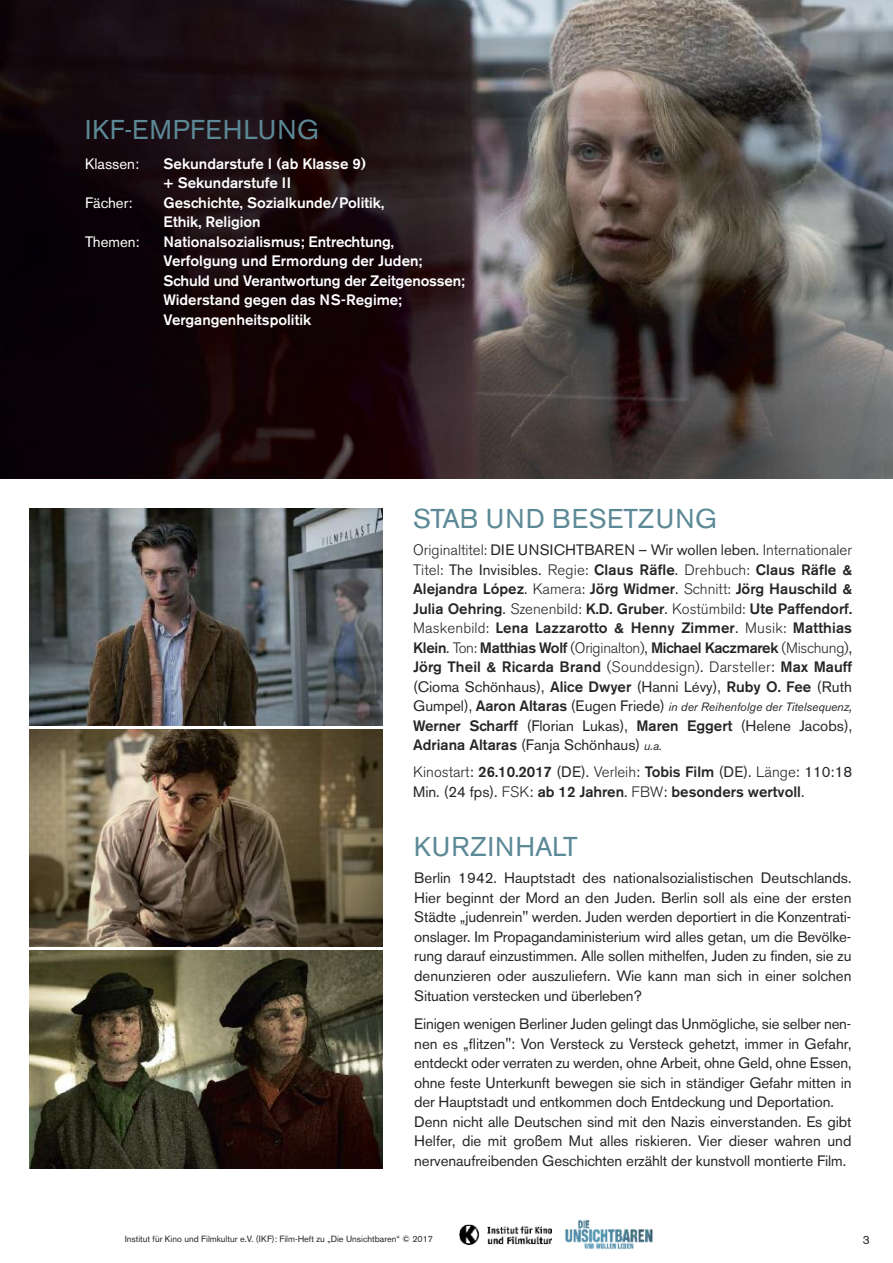
<style>
.page{position:relative;width:893px;height:1263px;background:#fff}
.page>*{position:absolute;margin:0;border:0;box-sizing:border-box;transform-origin:0 0}
.t1{font:27px "Akzidenz Grotesk BE";letter-spacing:.04em;color:#5c8996}
.t2{font:27px "Akzidenz Grotesk BE";letter-spacing:.02em;color:#5c8996}
.t3{font:15px/19.5px "Akzidenz Grotesk BE";letter-spacing:-.01em;color:#272627}
.t4{font:500 15px/19.5px "Akzidenz Grotesk BE";color:#272627;text-align:justify}
.t5{font:500 15px/19.5px "Akzidenz Grotesk BE";color:#fff}
.t6{font:15px "Akzidenz Grotesk BE";color:#fff}
.t7{font:italic 12px "Akzidenz Grotesk BE";color:#272627}
.t8{font:12px "Akzidenz Grotesk BE";color:#272627}
.t9{font:9px "Akzidenz Grotesk BE";color:#272627}
.s1{font-weight:300}
.s2{font-weight:400}
.s3{font-style:normal;font-size:15px}
.s4{font-weight:500;font-style:normal;font-size:15px}
.s5{font-size:13.5px}
.s6{font-weight:500}
.s7{font-style:italic;font-size:12px}
.s8{font-family:"Koz Min Pr 6 N";font-weight:500}
</style>
<div class="page">
<img style="left:0;top:0;width:893px;height:479px">
<img style="left:29px;top:508px;width:354px;height:218px">
<img style="left:29px;top:729px;width:354px;height:218px">
<img style="left:29px;top:951px;width:353px;height:217px">
<img style="left:460px;top:1224px;width:91px;height:20px">
<img style="left:565px;top:1219px;width:88px;height:30px">
<h1 class="t1" style="left:85px;top:120px;width:235px">IKF-EMPFEHLUNG</h1>
<p class="t6" style="left:85px;top:158px;width:56px">Klassen:</p>
<p class="t5" style="left:164px;top:155px;width:204px">Sekundarstufe I (ab Klasse 9) + Sekundarstufe II</p>
<p class="t6" style="left:85px;top:197px;width:49px">Fächer:</p>
<p class="t5" style="left:164px;top:194px;width:222px">Geschichte, Sozialkunde/Politik,<br>Ethik, Religion</p>
<p class="t6" style="left:85px;top:236px;width:56px">Themen:</p>
<p class="t5" style="left:164px;top:233px;width:303px">Nationalsozialismus; Entrechtung, Verfolgung und Ermordung der Juden; Schuld und Verantwortung der Zeitgenossen; Widerstand gegen das NS-Regime; Vergangenheitspolitik</p>
<h1 class="t2" style="left:413px;top:509px;width:305px">STAB UND BESETZUNG</h1>
<p class="t4" style="left:413px;top:542px;width:440px"><span class="s1">Originaltitel:</span> <span class="s2">DIE UNSICHTBAREN – Wir wollen leben.</span> <span class="s1">Internationaler Titel:</span> <span class="s2">The Invisibles.</span> <span class="s1">Regie:</span> Claus Räfle<span class="s2">.</span> <span class="s1">Drehbuch:</span> Claus Räfle &amp; Alejandra López<span class="s2">.</span> <span class="s1">Kamera:</span> Jörg Widmer<span class="s2">.</span> <span class="s1">Schnitt:</span> Jörg Hauschild &amp; Julia Oehring<span class="s2">.</span> <span class="s1">Szenenbild:</span> K.D. Gruber<span class="s2">.</span> <span class="s1">Kostümbild:</span> Ute Paffendorf.<br><span class="s1">Maskenbild:</span> Lena Lazzarotto &amp; Henny Zimmer<span class="s2">.</span> <span class="s1">Musik:</span> Matthias Klein<span class="s2">.</span> <span class="s1">Ton:</span> Matthias Wolf <span class="s1">(Originalton)</span><span class="s2">,</span> Michael Kaczmarek <span class="s1">(Mischung)</span><span class="s2">, </span>Jörg Theil &amp; Ricarda Brand <span class="s1">(Sounddesign)</span><span class="s2">.</span> <span class="s1">Darsteller</span><span class="s2">:</span> Max Mauff <span class="s2">(Cioma Schönhaus),</span> Alice Dwyer <span class="s2">(Hanni Lévy),</span> Ruby O. Fee <span class="s2">(Ruth</span></p>
<p class="t7" style="left:413px;top:703px;width:440px"><span class="s3">Gumpel),</span> <span class="s4">Aaron Altaras</span> <span class="s3">(Eugen Friede)</span> in der Reihenfolge der Titelsequenz<span class="s5">,</span></p>
<p class="t3" style="left:413px;top:717px;width:440px"><span class="s6">Werner Scharff</span> (Florian Lukas), <span class="s6">Maren Eggert</span> (Helene Jacobs),<br><span class="s6">Adriana Altaras</span> (Fanja Schönhaus) <span class="s7">u.a.</span></p>
<p class="t4" style="left:413px;top:764px;width:440px"><span class="s1">Kinostart</span><span class="s2">:</span> 26.10.2017 <span class="s2">(DE).</span> <span class="s1">Verleih</span><span class="s2">:</span> Tobis Film <span class="s2">(DE).</span> <span class="s1">Länge</span><span class="s2">: 110:18<br>Min. (24 fps).</span> <span class="s1">FSK</span><span class="s2">:</span> ab 12 Jahren<span class="s2">.</span> <span class="s1">FBW</span><span class="s2">:</span> besonders wertvoll<span class="s2">.</span></p>
<h1 class="t1" style="left:414px;top:837px;width:165px">KURZINHALT</h1>
<p class="t3" style="left:414px;top:870px;width:439px;text-align:justify">Berlin 1942. Hauptstadt des nationalsozialistischen Deutschlands.<br>Hier beginnt der Mord an den Juden. Berlin soll als eine der ersten Städte „judenrein" werden. Juden werden deportiert in die Konzentrati&shy;onslager. Im Propagandaministerium wird alles getan, um die Bevölke&shy;rung darauf einzustimmen. Alle sollen mithelfen, Juden zu finden, sie zu denunzieren oder auszuliefern. Wie kann man sich in einer solchen Situation verstecken und überleben?</p>
<p class="t3" style="left:414px;top:1016px;width:439px">Einigen wenigen Berliner Juden gelingt das Unmögliche, sie selber nen&shy;nen es „flitzen": Von Versteck zu Versteck gehetzt, immer in Gefahr, entdeckt oder verraten zu werden, ohne Arbeit, ohne Geld, ohne Essen, ohne feste Unterkunft bewegen sie sich in ständiger Gefahr mitten in der Hauptstadt und entkommen doch Entdeckung und Deportation.<br>Denn nicht alle Deutschen sind mit den Nazis einverstanden. Es gibt Helfer, die mit großem Mut alles riskieren. Vier dieser wahren und nervenaufreibenden Geschichten erzählt der kunstvoll montierte Film.</p>
<p class="t9" style="left:125px;top:1235px;width:310px">Institut fu<span class="s8">̈</span>r Kino und Filmkultur e.V. (IKF): Film-Heft zu „Die Unsichtbaren“ © 2017</p>
<p class="t8" style="left:863px;top:1235px;width:8px">3</p>
</div>
